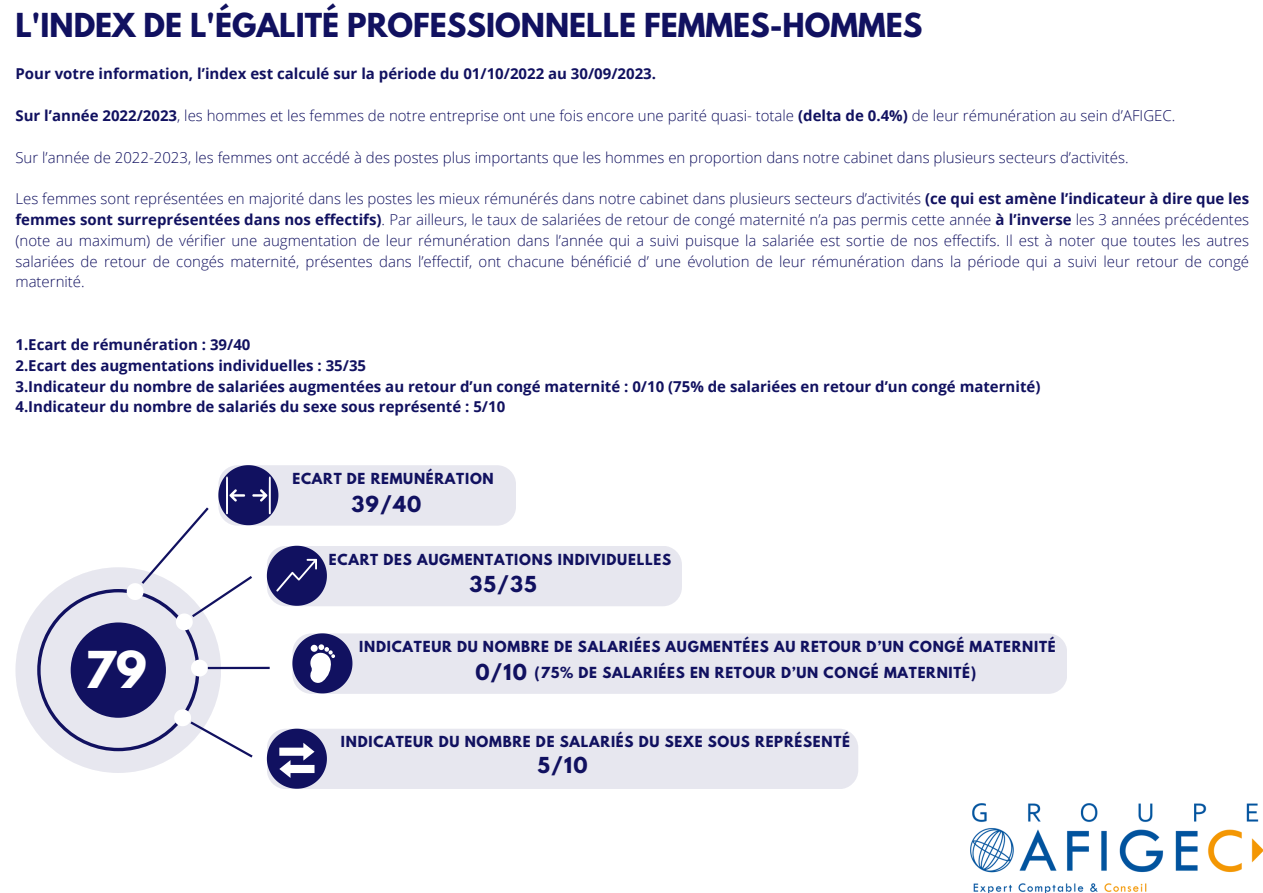
<style>
.page{position:relative;width:1263px;height:893px;background:#fff}
.page>*{position:absolute;margin:0;border:0;box-sizing:border-box;transform-origin:0 0}
.t1{font:700 45px "League Spartan";color:#fff}
.t2{font:700 29.25px "League Spartan";color:#111160}
.t3{font:700 19.5px "League Spartan";letter-spacing:.055em;color:#111160}
.t4{font:300 15px/20.9px "Open Sans";color:#111160;text-align:justify}
.t5{font:700 15px/20.9px "Open Sans";color:#111160}
.t6{font:700 13.5px "League Spartan";letter-spacing:.055em;color:#111160}
.s1{font-weight:700}
</style>
<div class="page">
<div style="left:15px;top:567px;width:206px;height:206px;background:#e7e7ef;border-radius:50%"></div>
<div style="left:218px;top:465px;width:298px;height:61px;background:#e7e7ef;border-radius:19px"></div>
<div style="left:267px;top:546px;width:415px;height:60px;background:#e7e7ef;border-radius:19px"></div>
<div style="left:267px;top:728px;width:591px;height:61px;background:#e7e7ef;border-radius:19px"></div>
<div style="left:292px;top:633px;width:775px;height:61px;background:#e7e7ef;border-radius:19px"></div>
<svg style="left:37px;top:465px;width:315px;height:323px"></svg>
<img style="left:970px;top:804px;width:293px;height:89px">
<h3 class="t2" style="left:15px;top:11px;width:908px">L'INDEX DE L'ÉGALITÉ PROFESSIONNELLE FEMMES-HOMMES</h3>
<h4 class="t5" style="left:15px;top:63px;width:642px">Pour votre information, l’index est calculé sur la période du 01/10/2022 au 30/09/2023.</h4>
<h4 class="t4" style="left:15px;top:105px;width:1161px"><span class="s1">Sur l’année 2022/2023</span>, les hommes et les femmes de notre entreprise ont une fois encore une parité quasi- totale <span class="s1">(delta de 0.4%)</span> de leur rémunération au sein d’AFIGEC.</h4>
<h4 class="t4" style="left:15px;top:146px;width:1115px">Sur l’année de 2022-2023, les femmes ont accédé à des postes plus importants que les hommes en proportion dans notre cabinet dans plusieurs secteurs d’activités.</h4>
<h3 class="t4" style="left:15px;top:188px;width:1235px">Les femmes sont représentées en majorité dans les postes les mieux rémunérés dans notre cabinet dans plusieurs secteurs d’activités <span class="s1">(ce qui est amène l’indicateur à dire que les femmes sont surreprésentées dans nos effectifs)</span>. Par ailleurs, le taux de salariées de retour de congé maternité n’a pas permis cette année <span class="s1">à l’inverse</span> les 3 années précédentes (note au maximum) de vérifier une augmentation de leur rémunération dans l’année qui a suivi puisque la salariée est sortie de nos effectifs. Il est à noter que toutes les autres salariées de retour de congés maternité, présentes dans l’effectif, ont chacune bénéficié d’ une évolution de leur rémunération dans la période qui a suivi leur retour de congé maternité.</h3>
<p class="t5" style="left:15px;top:334px;width:1026px">1.Ecart de rémunération : 39/40<br>2.Ecart des augmentations individuelles : 35/35<br>3.Indicateur du nombre de salariées augmentées au retour d’un congé maternité : 0/10 (75% de salariées en retour d’un congé maternité)<br>4.Indicateur du nombre de salariés du sexe sous représenté : 5/10</p>
<p class="t6" style="left:292px;top:471px;width:203px">ECART DE REMUNÉRATION</p>
<p class="t3" style="left:352px;top:494px;width:71px">39/40</p>
<h2 class="t6" style="left:329px;top:552px;width:344px">ECART DES AUGMENTATIONS INDIVIDUELLES</h2>
<p class="t1" style="left:85px;top:647px;width:63px">79</p>
<h2 class="t3" style="left:469px;top:574px;width:69px">35/35</h2>
<p class="t6" style="left:359px;top:640px;width:698px">INDICATEUR DU NOMBRE DE SALARIÉES AUGMENTÉES AU RETOUR D’UN CONGÉ MATERNITÉ</p>
<p class="t3" style="left:475px;top:662px;width:53px">0/10</p>
<p class="t6" style="left:534px;top:666px;width:443px">(75% DE SALARIÉES EN RETOUR D’UN CONGÉ MATERNITÉ)</p>
<p class="t6" style="left:341px;top:734px;width:510px">INDICATEUR DU NOMBRE DE SALARIÉS DU SEXE SOUS REPRÉSENTÉ</p>
<p class="t3" style="left:538px;top:756px;width:51px">5/10</p>
</div>
